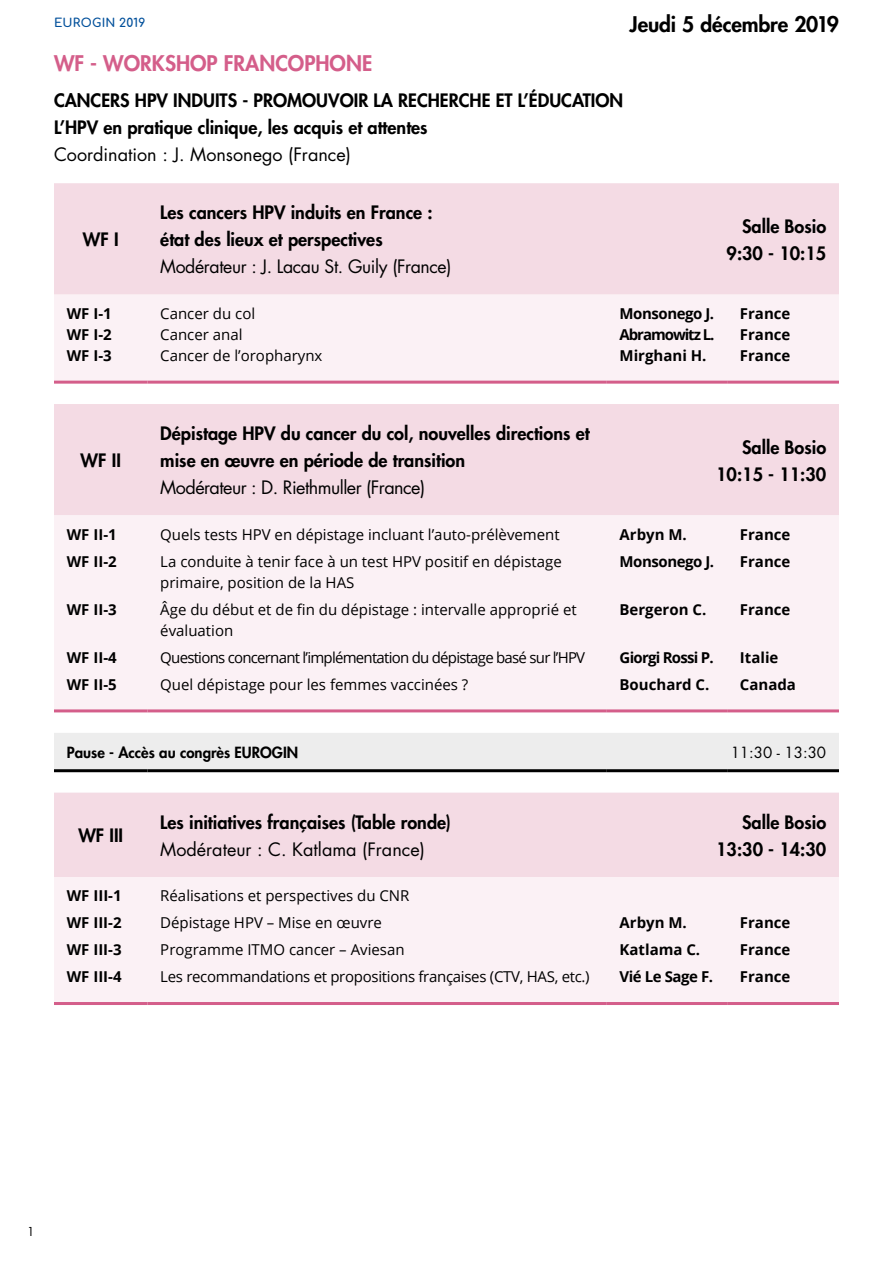
<style>
.page{position:relative;width:893px;height:1263px;background:#fff}
.page>*{position:absolute;margin:0;border:0;box-sizing:border-box;transform-origin:0 0}
.t1{font:800 21px "Futura Std";color:#d45e8a}
.t2{font:800 21px "Futura Std";letter-spacing:-.005em;color:#000}
.t3{font:800 18px/27px "Futura Std";color:#000}
.t4{font:18px "Futura Std";letter-spacing:-.02em;color:#000}
.t5{font:18px "Futura Std";color:#000}
.t6{font:15px/27px "Open Sans";color:#000}
.t7{font:700 15px/27px "Open Sans";color:#000;text-align:justify}
.t8{font:15px/27px "Open Sans";letter-spacing:-.05em;color:#000}
.t9{font:800 15px "Futura Std";color:#000}
.t10{font:700 15px/27px "Open Sans";letter-spacing:-.05em;color:#000}
.t11{font:700 15px/27px "Open Sans";letter-spacing:-.03em;color:#000}
.t12{font:15px "Futura Std";color:#000}
.t13{font:700 12px "Comfortaa";letter-spacing:.02em;color:#02509b}
.t14{font:12px "Futura Std";color:#000}
</style>
<div class="page">
<div style="left:54px;top:183px;width:785px;height:112px;background:#f4dbe4"></div>
<svg style="left:54px;top:295px;width:785px;height:707px;fill:#fbf1f5"></svg>
<div style="left:54px;top:733px;width:785px;height:36px;background:#ededed"></div>
<hr style="left:54px;top:381px;width:94px;height:3px;background:#d45e8a">
<hr style="left:148px;top:381px;width:459px;height:3px;background:#d45e8a">
<hr style="left:607px;top:381px;width:120px;height:3px;background:#d45e8a">
<hr style="left:727px;top:381px;width:112px;height:3px;background:#d45e8a">
<hr style="left:54px;top:709px;width:94px;height:3px;background:#d45e8a">
<hr style="left:148px;top:709px;width:459px;height:3px;background:#d45e8a">
<hr style="left:607px;top:709px;width:120px;height:3px;background:#d45e8a">
<hr style="left:727px;top:709px;width:112px;height:3px;background:#d45e8a">
<hr style="left:54px;top:1002px;width:94px;height:3px;background:#d45e8a">
<hr style="left:148px;top:1002px;width:459px;height:3px;background:#d45e8a">
<hr style="left:607px;top:1002px;width:120px;height:3px;background:#d45e8a">
<hr style="left:727px;top:1002px;width:112px;height:3px;background:#d45e8a">
<hr style="left:54px;top:769px;width:94px;height:3px;background:#000">
<hr style="left:148px;top:769px;width:459px;height:3px;background:#000">
<hr style="left:607px;top:769px;width:120px;height:3px;background:#000">
<hr style="left:727px;top:769px;width:112px;height:3px;background:#000">
<p class="t13" style="left:54px;top:12px;width:93px">EUROGIN 2019</p>
<h1 class="t2" style="left:630px;top:11px;width:211px">Jeudi 5 décembre 2019</h1>
<h1 class="t1" style="left:54px;top:50px;width:320px">WF - WORKSHOP FRANCOPHONE</h1>
<p class="t3" style="left:54px;top:87px;width:571px">CANCERS HPV INDUITS - PROMOUVOIR LA RECHERCHE ET L’ÉDUCATION<br>L’HPV en pratique clinique, les acquis et attentes</p>
<p class="t5" style="left:54px;top:143px;width:298px">Coordination : J. Monsonego (France)</p>
<p class="t3" style="left:83px;top:226px;width:37px">WF I</p>
<p class="t3" style="left:160px;top:199px;width:274px">Les cancers HPV induits en France : état des lieux et perspectives</p>
<p class="t4" style="left:160px;top:255px;width:293px">Modérateur : J. Lacau St. Guily (France)</p>
<p class="t3" style="left:727px;top:213px;width:101px;text-align:right">Salle Bosio<br>9:30 - 10:15</p>
<p class="t7" style="left:67px;top:303px;width:47px;line-height:21px">WF I-1<br>WF I-2<br>WF I-3</p>
<p class="t6" style="left:160px;top:302px;width:164px;line-height:21px">Cancer du col<br>Cancer anal<br>Cancer de l’oropharynx</p>
<p class="t7" style="left:620px;top:303px;width:96px;line-height:21px">Monsonego J.<br>Abramowitz L.<br>Mirghani H.</p>
<p class="t7" style="left:740px;top:303px;width:52px;line-height:21px">France France France</p>
<p class="t3" style="left:81px;top:447px;width:42px">WF II</p>
<p class="t7" style="left:67px;top:520px;width:51px">WF II-1<br>WF II-2</p>
<p class="t7" style="left:67px;top:595px;width:51px">WF II-3</p>
<p class="t7" style="left:67px;top:643px;width:51px">WF II-4<br>WF II-5</p>
<p class="t3" style="left:160px;top:420px;width:431px">Dépistage HPV du cancer du col, nouvelles directions et mise en œuvre en période de transition</p>
<p class="t4" style="left:160px;top:476px;width:266px">Modérateur : D. Riethmuller (France)</p>
<p class="t6" style="left:160px;top:520px;width:403px">Quels tests HPV en dépistage incluant l’auto-prélèvement<br>La conduite à tenir face à un test HPV positif en dépistage</p>
<p class="t6" style="left:160px;top:568px;width:418px">primaire, position de la HAS<br>Âge du début et de fin du dépistage : intervalle approprié et</p>
<p class="t8" style="left:160px;top:616px;width:426px">évaluation<br>Questions concernant l’implémentation du dépistage basé sur l’HPV<br>Quel dépistage pour les femmes vaccinées ?</p>
<p class="t3" style="left:716px;top:433px;width:111px;text-align:right">Salle Bosio<br>10:15 - 11:30</p>
<p class="t11" style="left:620px;top:520px;width:96px">Arbyn M.<br>Monsonego J.</p>
<p class="t7" style="left:620px;top:595px;width:88px">Bergeron C.</p>
<p class="t10" style="left:620px;top:643px;width:96px">Giorgi Rossi P.<br>Bouchard C.</p>
<p class="t7" style="left:740px;top:520px;width:52px">France<br>France</p>
<p class="t7" style="left:740px;top:595px;width:52px">France</p>
<p class="t7" style="left:740px;top:643px;width:58px">Italie<br>Canada</p>
<p class="t9" style="left:67px;top:743px;width:233px">Pause - Accès au congrès EUROGIN</p>
<p class="t12" style="left:731px;top:743px;width:97px">11:30 - 13:30</p>
<p class="t3" style="left:78px;top:822px;width:46px">WF III</p>
<p class="t3" style="left:160px;top:809px;width:292px">Les initiatives françaises (Table ronde)</p>
<p class="t5" style="left:160px;top:838px;width:266px">Modérateur : C. Katlama (France)</p>
<p class="t7" style="left:67px;top:882px;width:56px">WF III-1<br>WF III-2<br>WF III-3<br>WF III-4</p>
<p class="t6" style="left:160px;top:882px;width:431px">Réalisations et perspectives du CNR<br>Dépistage HPV – Mise en œuvre<br>Programme ITMO cancer – Aviesan<br>Les recommandations et propositions françaises (CTV, HAS, etc.)</p>
<p class="t3" style="left:716px;top:809px;width:111px;text-align:right">Salle Bosio<br>13:30 - 14:30</p>
<p class="t7" style="left:620px;top:909px;width:95px;text-align:left">Arbyn M.<br>Katlama C.<br>Vié Le Sage F.</p>
<p class="t7" style="left:740px;top:909px;width:52px">France France France</p>
<p class="t14" style="left:27px;top:1223px;width:9px">1</p>
</div>
